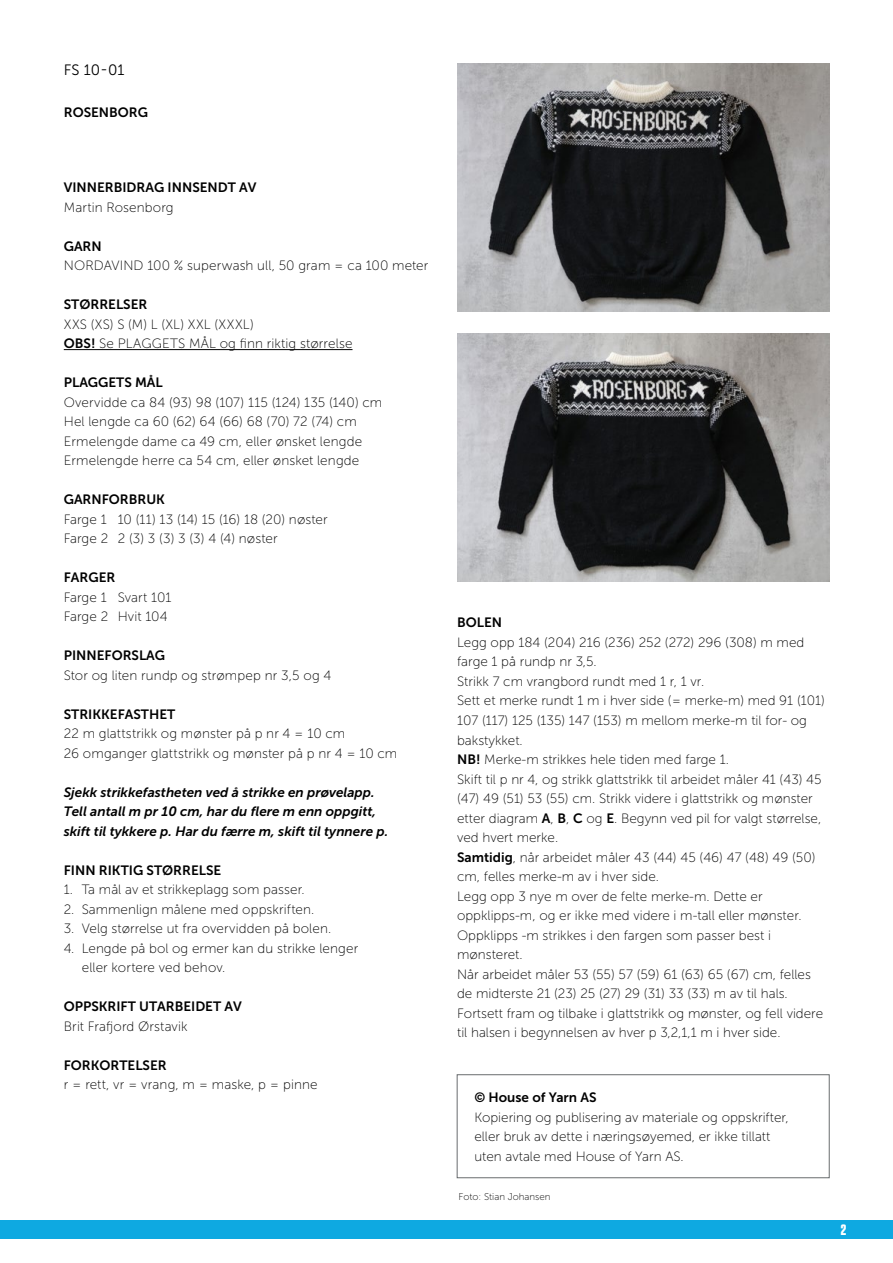
<style>
.page{position:relative;width:893px;height:1263px;background:#fff}
.page>*{position:absolute;margin:0;border:0;box-sizing:border-box;transform-origin:0 0}
.t1{font:15px "Museo Sans 300";color:#000}
.t2{font:700 15px "Tungsten";color:#fff}
.INNHOLD_-_Uten_ordde{font:13.5px/19.5px "Museo Sans 100";color:#000}
.Faktatekst{font:13.5px "Museo Sans 100";letter-spacing:.01em;color:#000}
.Faktatekst-2{font:13.5px "Museo Sans 700";color:#000}
.Faktatekst-3{font:italic 13.5px "Museo Sans 700";color:#000}
.INNHOLD_-_Uten_ordde-2{font:13.5px "Museo Sans 700";color:#000}
.t3{font:9.75px "Museo Sans 100";color:#000}
.s1{font-family:"Museo Sans 700"}
</style>
<div class="page">
<div style="left:0;top:1220px;width:893px;height:18px;background:#0ea9e1"></div>
<img style="left:457px;top:64px;width:372px;height:248px">
<img style="left:457px;top:333px;width:372px;height:248px">
<div style="left:457px;top:1074px;width:372px;height:104px;border:1px solid #686c6e"></div>
<hr style="left:64px;top:349px;width:288px;height:1px;background:#000">
<p class="t1" style="left:64px;top:62px;width:62px">FS 10-01</p>
<p class="Faktatekst-2" style="left:64px;top:105px;width:86px">ROSENBORG</p>
<p class="Faktatekst-2" style="left:64px;top:180px;width:194px">VINNERBIDRAG INNSENDT AV</p>
<p class="Faktatekst" style="left:64px;top:200px;width:111px">Martin Rosenborg</p>
<p class="Faktatekst-2" style="left:64px;top:239px;width:40px">GARN</p>
<p class="Faktatekst" style="left:64px;top:258px;width:366px">NORDAVIND 100 % superwash ull, 50 gram = ca 100 meter</p>
<p class="Faktatekst-2" style="left:64px;top:297px;width:85px">STØRRELSER</p>
<p class="Faktatekst" style="left:64px;top:317px;width:191px">XXS (XS) S (M) L (XL) XXL (XXXL)</p>
<p class="Faktatekst" style="left:64px;top:336px;width:290px"><span class="s1">OBS!</span> Se PLAGGETS MÅL og finn riktig størrelse</p>
<p class="Faktatekst-2" style="left:64px;top:375px;width:101px">PLAGGETS MÅL</p>
<p class="Faktatekst" style="left:64px;top:395px;width:320px">Overvidde ca 84 (93) 98 (107) 115 (124) 135 (140) cm</p>
<p class="Faktatekst" style="left:64px;top:414px;width:294px">Hel lengde ca 60 (62) 64 (66) 68 (70) 72 (74) cm</p>
<p class="Faktatekst" style="left:64px;top:434px;width:300px">Ermelengde dame ca 49 cm, eller ønsket lengde</p>
<p class="Faktatekst" style="left:64px;top:453px;width:297px">Ermelengde herre ca 54 cm, eller ønsket lengde</p>
<p class="Faktatekst-2" style="left:64px;top:492px;width:103px">GARNFORBRUK</p>
<p class="Faktatekst" style="left:64px;top:512px;width:265px">Farge 1 10 (11) 13 (14) 15 (16) 18 (20) nøster</p>
<p class="Faktatekst" style="left:64px;top:531px;width:215px">Farge 2 2 (3) 3 (3) 3 (3) 4 (4) nøster</p>
<p class="Faktatekst-2" style="left:64px;top:570px;width:53px">FARGER</p>
<p class="Faktatekst" style="left:64px;top:590px;width:109px">Farge 1 Svart 101</p>
<p class="Faktatekst" style="left:64px;top:609px;width:105px">Farge 2 Hvit 104</p>
<p class="Faktatekst-2" style="left:64px;top:648px;width:103px">PINNEFORSLAG</p>
<p class="Faktatekst" style="left:64px;top:668px;width:269px">Stor og liten rundp og strømpep nr 3,5 og 4</p>
<p class="Faktatekst-2" style="left:64px;top:707px;width:113px">STRIKKEFASTHET</p>
<p class="Faktatekst" style="left:64px;top:726px;width:283px">22 m glattstrikk og mønster på p nr 4 = 10 cm</p>
<p class="Faktatekst" style="left:64px;top:746px;width:335px">26 omganger glattstrikk og mønster på p nr 4 = 10 cm</p>
<p class="Faktatekst-3" style="left:64px;top:785px;width:312px">Sjekk strikkefastheten ved å strikke en prøvelapp.</p>
<p class="Faktatekst-3" style="left:64px;top:804px;width:314px">Tell antall m pr 10 cm, har du flere m enn oppgitt,</p>
<p class="Faktatekst-3" style="left:64px;top:824px;width:326px">skift til tykkere p. Har du færre m, skift til tynnere p.</p>
<p class="Faktatekst-2" style="left:64px;top:863px;width:159px">FINN RIKTIG STØRRELSE</p>
<p class="Faktatekst" style="left:64px;top:882px;width:243px">1. Ta mål av et strikkeplagg som passer.</p>
<p class="Faktatekst" style="left:64px;top:902px;width:252px">2. Sammenlign målene med oppskriften.</p>
<p class="Faktatekst" style="left:64px;top:921px;width:269px">3. Velg størrelse ut fra overvidden på bolen.</p>
<p class="Faktatekst" style="left:64px;top:941px;width:296px">4. Lengde på bol og ermer kan du strikke lenger</p>
<p class="Faktatekst" style="left:82px;top:960px;width:145px">eller kortere ved behov.</p>
<p class="Faktatekst-2" style="left:64px;top:999px;width:179px">OPPSKRIFT UTARBEIDET AV</p>
<p class="Faktatekst" style="left:64px;top:1019px;width:125px">Brit Frafjord Ørstavik</p>
<p class="Faktatekst-2" style="left:64px;top:1058px;width:104px">FORKORTELSER</p>
<p class="Faktatekst" style="left:64px;top:1077px;width:255px">r = rett, vr = vrang, m = maske, p = pinne</p>
<p class="INNHOLD_-_Uten_ordde-2" style="left:457px;top:615px;width:46px">BOLEN</p>
<p class="INNHOLD_-_Uten_ordde" style="left:457px;top:633px;width:349px">Legg opp 184 (204) 216 (236) 252 (272) 296 (308) m med farge 1 på rundp nr 3,5.<br>Strikk 7 cm vrangbord rundt med 1 r, 1 vr.</p>
<p class="INNHOLD_-_Uten_ordde" style="left:457px;top:691px;width:369px">Sett et merke rundt 1 m i hver side (= merke-m) med 91 (101)<br>107 (117) 125 (135) 147 (153) m mellom merke-m til for- og bakstykket.</p>
<p class="INNHOLD_-_Uten_ordde" style="left:457px;top:750px;width:273px"><span class="s1">NB!</span> Merke-m strikkes hele tiden med farge 1.</p>
<p class="INNHOLD_-_Uten_ordde" style="left:457px;top:769px;width:366px">Skift til p nr 4, og strikk glattstrikk til arbeidet måler 41 (43) 45 (47) 49 (51) 53 (55) cm. Strikk videre i glattstrikk og mønster etter diagram <span class="s1">A</span>, <span class="s1">B</span>, <span class="s1">C</span> og <span class="s1">E</span>. Begynn ved pil for valgt størrelse, ved hvert merke.</p>
<p class="INNHOLD_-_Uten_ordde" style="left:457px;top:847px;width:360px"><span class="s1">Samtidig</span>, når arbeidet måler 43 (44) 45 (46) 47 (48) 49 (50) cm, felles merke-m av i hver side.</p>
<p class="INNHOLD_-_Uten_ordde" style="left:457px;top:886px;width:346px">Legg opp 3 nye m over de felte merke-m. Dette er oppklipps-m, og er ikke med videre i m-tall eller mønster.<br>Oppklipps -m strikkes i den fargen som passer best i mønsteret.</p>
<p class="INNHOLD_-_Uten_ordde" style="left:457px;top:964px;width:367px">Når arbeidet måler 53 (55) 57 (59) 61 (63) 65 (67) cm, felles de midterste 21 (23) 25 (27) 29 (31) 33 (33) m av til hals.<br>Fortsett fram og tilbake i glattstrikk og mønster, og fell videre til halsen i begynnelsen av hver p 3,2,1,1 m i hver side.</p>
<p class="Faktatekst-2" style="left:474px;top:1090px;width:124px">© House of Yarn AS</p>
<p class="INNHOLD_-_Uten_ordde" style="left:474px;top:1107px;width:316px">Kopiering og publisering av materiale og oppskrifter,</p>
<p class="INNHOLD_-_Uten_ordde" style="left:474px;top:1127px;width:298px">eller bruk av dette i næringsøyemed, er ikke tillatt</p>
<p class="INNHOLD_-_Uten_ordde" style="left:474px;top:1146px;width:211px">uten avtale med House of Yarn AS.</p>
<p class="t3" style="left:458px;top:1191px;width:94px">Foto: Stian Johansen</p>
<p class="t2" style="left:841px;top:1221px;width:7px">2</p>
</div>
